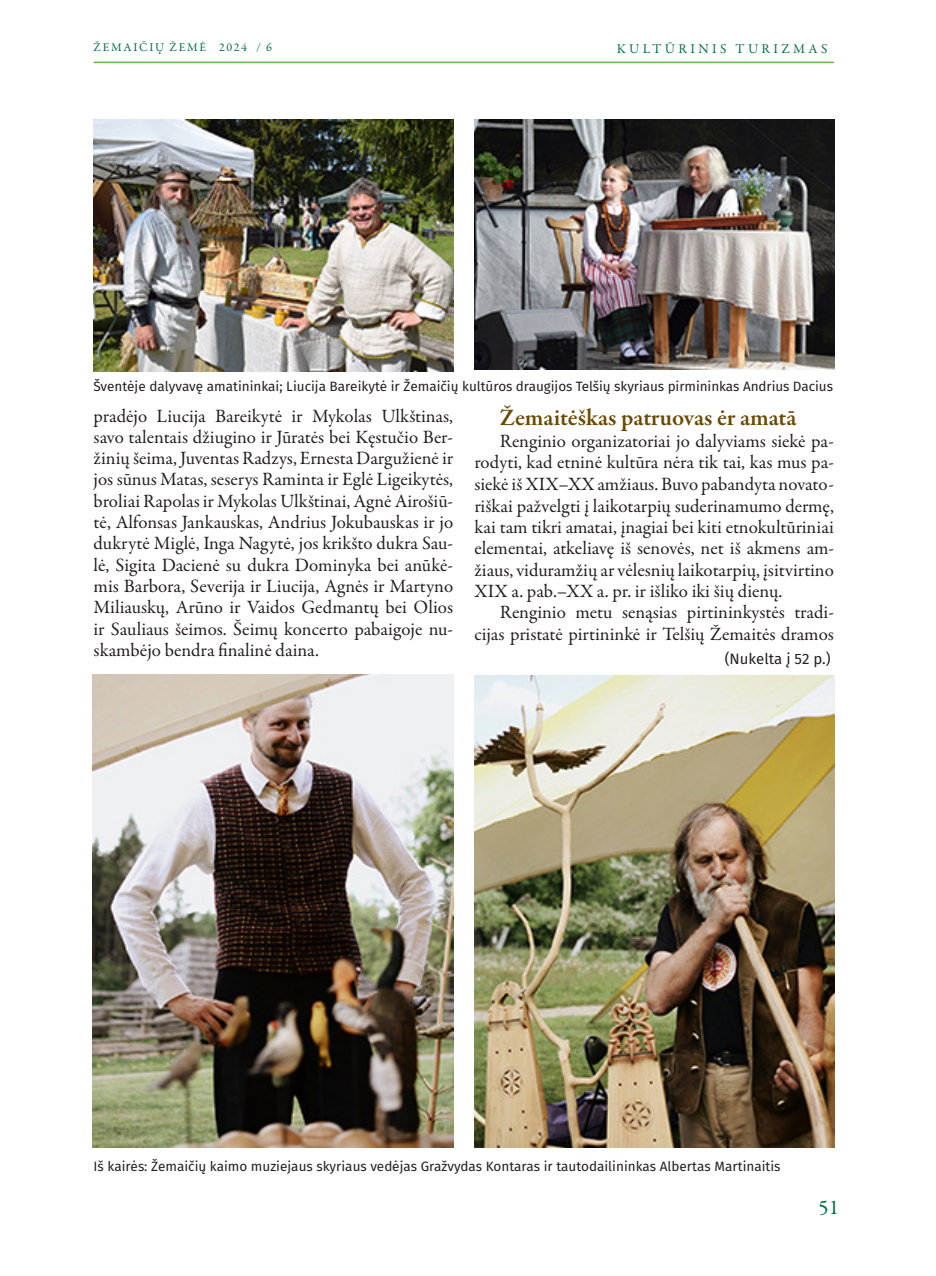
<style>
.page{position:relative;width:936px;height:1276px;background:#fff}
.page>*{position:absolute;margin:0;border:0;box-sizing:border-box;transform-origin:0 0}
.tekstas{font:600 24px "Garamond Premr Pro";color:#6a4900}
.t1{font:21px "Garamond Premr Pro";color:#017045}
.tekstas-2{font:18.9px/21.3px "Garamond Premr Pro";color:#231f20;text-align:justify}
.nukelta{font:15px "Fira Sans";color:#231f20}
.parašas{font:13.5px "Fira Sans";color:#231f20}
.t2{font:13.5px "Garamond Premr Pro";letter-spacing:.25em;color:#017045}
.t3{font:12px "Garamond Premr Pro";letter-spacing:.14em;color:#017045}
</style>
<div class="page">
<hr style="left:94px;top:62px;width:739px;height:1px;background:#6fb048">
<img style="left:474px;top:119px;width:360px;height:250px">
<img style="left:94px;top:119px;width:360px;height:252px">
<img style="left:474px;top:675px;width:360px;height:472px">
<img style="left:93px;top:674px;width:360px;height:473px">
<p class="t3" style="left:94px;top:40px;width:180px">ŽEMAIČIŲ ŽEMĖ 2024 / 6</p>
<p class="t2" style="left:617px;top:41px;width:212px">KULTŪRINIS TURIZMAS</p>
<p class="parašas" style="left:94px;top:377px;width:740px">Šventėje dalyvavę amatininkai; Liucija Bareikytė ir Žemaičių kultūros draugijos Telšių skyriaus pirmininkas Andrius Dacius</p>
<p class="tekstas-2" style="left:94px;top:405px;width:361px">pradėjo Liucija Bareikytė ir Mykolas Ulkštinas, savo talentais džiugino ir Jūratės bei Kęstučio Ber&shy;žinių šeima, Juventas Radzys, Ernesta Dargužienė ir jos sūnus Matas, seserys Raminta ir Eglė Ligeikytės, broliai Rapolas ir Mykolas Ulkštinai, Agnė Airošiū&shy;tė, Alfonsas Jankauskas, Andrius Jokubauskas ir jo dukrytė Miglė, Inga Nagytė, jos krikšto dukra Sau&shy;lė, Sigita Dacienė su dukra Dominyka bei anūkė&shy;mis Barbora, Severija ir Liucija, Agnės ir Martyno Miliauskų, Arūno ir Vaidos Gedmantų bei Olios ir Sauliaus šeimos. Šeimų koncerto pabaigoje nu&shy;skambėjo bendra finalinė daina.</p>
<p class="tekstas" style="left:500px;top:403px;width:298px">Žemaitėškas patruovas ėr amatā</p>
<p class="tekstas-2" style="left:474px;top:431px;width:361px;text-indent:26px">Renginio organizatoriai jo dalyviams siekė pa&shy;rodyti, kad etninė kultūra nėra tik tai, kas mus pa&shy;siekė iš XIX–XX amžiaus. Buvo pabandyta novato&shy;riškai pažvelgti į laikotarpių suderinamumo dermę, kai tam tikri amatai, įnagiai bei kiti etnokultūriniai elementai, atkeliavę iš senovės, net iš akmens am&shy;žiaus, viduramžių ar vėlesnių laikotarpių, įsitvirtino XIX a. pab.–XX a. pr. ir išliko iki šių dienų.</p>
<p class="tekstas-2" style="left:474px;top:602px;width:361px;text-align:right">Renginio metu senąsias pirtininkystės tradi&shy;cijas pristatė pirtininkė ir Telšių Žemaitės dramos</p>
<p class="nukelta" style="left:724px;top:648px;width:107px">(Nukelta į 52 p.)</p>
<p class="parašas" style="left:94px;top:1157px;width:688px">Iš kairės: Žemaičių kaimo muziejaus skyriaus vedėjas Gražvydas Kontaras ir tautodailininkas Albertas Martinaitis</p>
<p class="t1" style="left:818px;top:1195px;width:22px">51</p>
</div>
